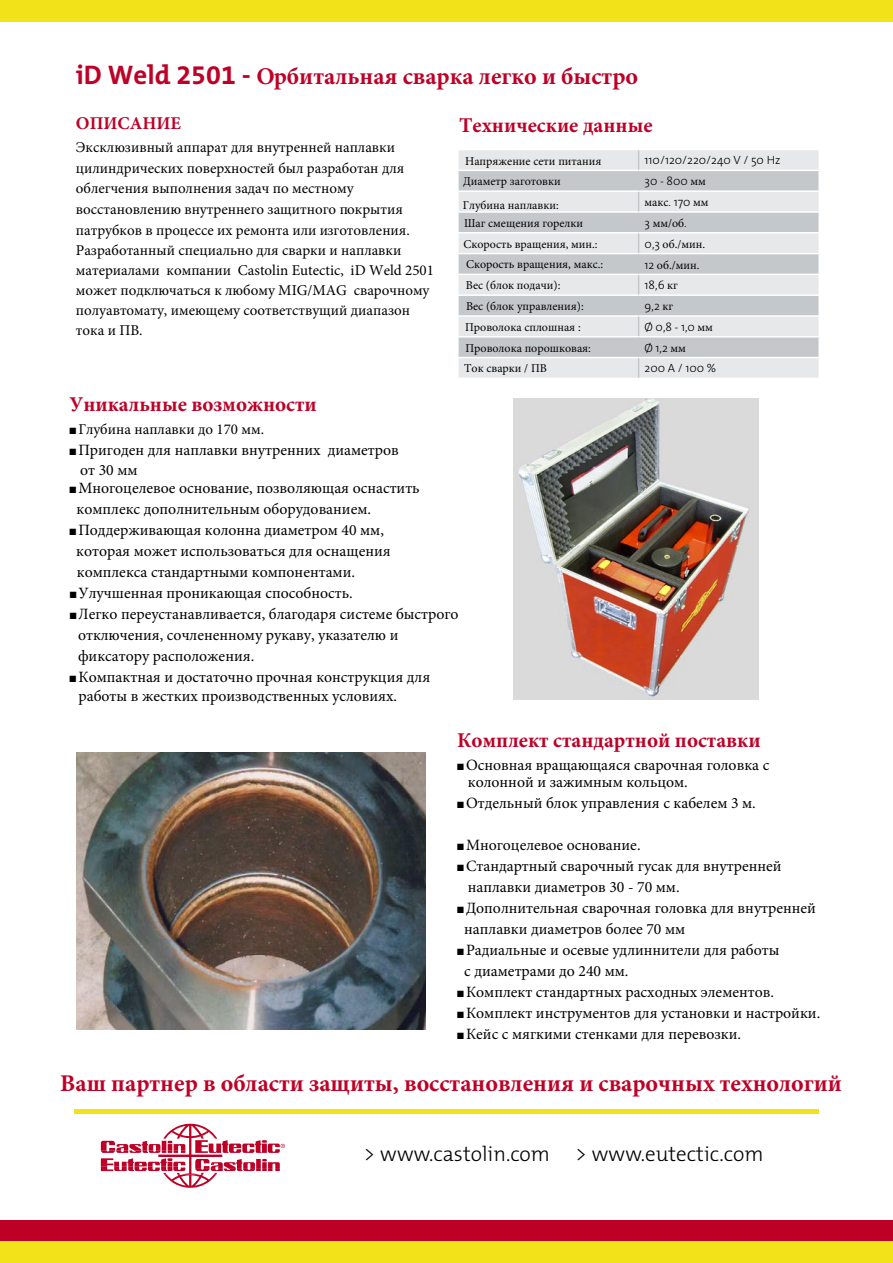
<style>
.page{position:relative;width:893px;height:1263px;background:#fff}
.page>*{position:absolute;margin:0;border:0;box-sizing:border-box;transform-origin:0 0}
.t1{font:700 24px "Minion Pro";color:#be0027}
.Aufzählung{font:700 21px "Minion Pro";color:#be0027}
.t2{font:300 21px "The Mix B3";color:#000}
.t3{font:700 18px "Minion Pro";color:#be0027}
.Aufzählung-2{font:15.75px/20.9px "Minion Pro";color:#000}
.Aufzählung-3{font:15px/20.4px "Minion Pro";color:#000}
.t4{font:12px "Minion Pro";color:#000}
.t5{font:300 12px "The Mix";color:#000}
.t6{font:9px "Zapf Dingbats";color:#000}
.s1{font-family:"The Mix B7";font-size:27px}
.s2{font-family:"Minion Pro";font-weight:400}
.s3{font-family:"The Mix";font-weight:300}
</style>
<div class="page">
<div style="left:0;top:0;width:893px;height:21px;background:#f1e21a"></div>
<div style="left:0;top:1220px;width:893px;height:22px;background:#be0027"></div>
<div style="left:0;top:1242px;width:893px;height:21px;background:#f1e21a"></div>
<svg style="left:101px;top:1124px;width:184px;height:64px"></svg>
<hr style="left:74px;top:1110px;width:745px;height:4px;background:#f1e21a">
<div style="left:459px;top:150px;width:360px;height:228px;background:#e7e8ea"></div>
<svg style="left:459px;top:171px;width:360px;height:186px;background:#d4d6d9"></svg>
<hr style="left:457px;top:170px;width:182px;height:1px;background:#fff">
<hr style="left:639px;top:170px;width:181px;height:1px;background:#fff">
<hr style="left:457px;top:190px;width:182px;height:2px;background:#fff">
<hr style="left:639px;top:190px;width:181px;height:2px;background:#fff">
<hr style="left:457px;top:211px;width:182px;height:2px;background:#fff">
<hr style="left:639px;top:211px;width:181px;height:2px;background:#fff">
<hr style="left:457px;top:232px;width:182px;height:2px;background:#fff">
<svg style="left:458px;top:171px;width:1px;height:61px"></svg>
<hr style="left:639px;top:232px;width:181px;height:2px;background:#fff">
<hr style="left:457px;top:253px;width:182px;height:1px;background:#fff">
<hr style="left:639px;top:253px;width:181px;height:1px;background:#fff">
<hr style="left:457px;top:274px;width:182px;height:1px;background:#fff">
<hr style="left:639px;top:274px;width:181px;height:1px;background:#fff">
<hr style="left:457px;top:294px;width:182px;height:2px;background:#fff">
<hr style="left:639px;top:294px;width:181px;height:2px;background:#fff">
<hr style="left:457px;top:315px;width:182px;height:2px;background:#fff">
<svg style="left:458px;top:296px;width:1px;height:20px"></svg>
<hr style="left:639px;top:315px;width:181px;height:2px;background:#fff">
<hr style="left:457px;top:336px;width:182px;height:1px;background:#fff">
<hr style="left:639px;top:336px;width:181px;height:1px;background:#fff">
<hr style="left:457px;top:357px;width:182px;height:1px;background:#fff">
<hr style="left:639px;top:357px;width:181px;height:1px;background:#fff">
<svg style="left:638px;top:150px;width:1px;height:228px"></svg>
<img style="left:513px;top:398px;width:246px;height:301px">
<img style="left:77px;top:753px;width:348px;height:276px">
<p class="t1" style="left:76px;top:59px;width:564px"><span class="s1">iD Weld 2501 -</span> О рбитальная сварка легко и быстро</p>
<p class="Aufzählung" style="left:459px;top:111px;width:195px">Технические данные</p>
<p class="t4" style="left:465px;top:153px;width:138px">Напряжение сети питания</p>
<p class="t5" style="left:645px;top:150px;width:137px">110/120/220/240 V / 50 Hz</p>
<p class="t4" style="left:463px;top:173px;width:99px">Диаметр заготовки</p>
<p class="t5" style="left:645px;top:171px;width:63px">30 - 800 <span class="s2">мм</span></p>
<p class="t4" style="left:463px;top:198px;width:97px">Глубина наплавки:</p>
<p class="t4" style="left:645px;top:194px;width:65px">макс<span class="s3">. 170</span> мм</p>
<p class="t4" style="left:464px;top:215px;width:121px">Шаг смещения горелки</p>
<p class="t4" style="left:645px;top:215px;width:44px"><span class="s3">3</span> мм/об<span class="s3">.</span></p>
<p class="t4" style="left:463px;top:236px;width:136px">Скорость вращения, мин.:</p>
<p class="t4" style="left:645px;top:236px;width:62px"><span class="s3">0,3</span> об./мин.</p>
<p class="t4" style="left:466px;top:256px;width:139px">Скорость вращения, макс.:</p>
<p class="t4" style="left:645px;top:257px;width:56px"><span class="s3">12</span> об./мин.</p>
<p class="t4" style="left:466px;top:277px;width:96px">Вес (блок подачи):</p>
<p class="t5" style="left:645px;top:275px;width:35px">18,6 <span class="s2">кг</span></p>
<p class="t4" style="left:466px;top:298px;width:119px">Вес (блок управления):</p>
<p class="t5" style="left:645px;top:296px;width:30px">9,2 <span class="s2">кг</span></p>
<p class="t4" style="left:465px;top:319px;width:117px">Проволока сплошная :</p>
<p class="t5" style="left:645px;top:317px;width:70px">Ø 0,8 - 1,0 <span class="s2">мм</span></p>
<p class="t4" style="left:465px;top:340px;width:127px">Проволока порошковая:</p>
<p class="t5" style="left:645px;top:338px;width:43px">Ø 1,2 <span class="s2">мм</span></p>
<p class="t4" style="left:464px;top:360px;width:84px">Ток сварки / ПВ</p>
<p class="t5" style="left:645px;top:358px;width:73px">200 A / 100 %</p>
<p class="t3" style="left:76px;top:111px;width:107px">ОПИСАНИЕ</p>
<p class="Aufzählung-3" style="left:76px;top:137px;width:360px">Эксклюзивный аппарат для внутренней наплавки цилиндрических поверхностей был разработан для облегчения выполнения задач по местному восстановлению внутреннего защитного покрытия патрубков в процессе их ремонта или изготовления.<br>Разработанный специально для сварки и наплавки материалами компании Castolin Eutectic, iD Weld 2501 может подключаться к любому MIG/MAG сварочному полуавтомату, имеющему соответствущий диапазон тока и ПВ.</p>
<p class="Aufzählung" style="left:69px;top:390px;width:249px">Уникальные возможности</p>
<p class="Aufzählung-3" style="left:69px;top:419px;width:196px">■ Глубина наплавки до 170 мм.</p>
<p class="Aufzählung-2" style="left:80px;top:439px;width:320px;text-indent:-11px">■ Пригоден для наплавки внутренних диаметров от 30 мм</p>
<p class="Aufzählung-2" style="left:69px;top:477px;width:352px">■ Mногоцелевое основание, позволяющая оснастить</p>
<p class="Aufzählung-2" style="left:77px;top:498px;width:296px">комплекс дополнительным оборудованием.</p>
<p class="Aufzählung-2" style="left:69px;top:519px;width:323px;line-height:21.5px;text-align:center">■ Поддерживающая колонна диаметром 40 мм, которая может использоваться для оснащения</p>
<p class="Aufzählung-2" style="left:77px;top:562px;width:280px">комплекса стандартными компонентами.</p>
<p class="Aufzählung-2" style="left:70px;top:583px;width:285px">■ Улучшенная проникающая способность.</p>
<p class="Aufzählung-2" style="left:78px;top:604px;width:382px;text-indent:-8px">■ Легко переустанавливается, благодаря системе быстрого отключения, сочлененному рукаву, указателю и фиксатору расположения.</p>
<p class="Aufzählung-2" style="left:79px;top:667px;width:353px;line-height:18.9px">Компактная и достаточно прочная конструкция для работы в жестких производственных условиях.</p>
<p class="t6" style="left:69px;top:675px;width:8px">■</p>
<p class="Aufzählung" style="left:457px;top:725px;width:305px">Комплект стандартной поставки</p>
<p class="Aufzählung-2" style="left:457px;top:754px;width:314px">■ Основная вращающаяся сварочная головка с</p>
<p class="Aufzählung-2" style="left:468px;top:771px;width:222px">колонной и зажимным кольцом.</p>
<p class="Aufzählung-2" style="left:457px;top:792px;width:300px">■ Отдельный блок управления с кабелем 3 м.</p>
<p class="Aufzählung-2" style="left:457px;top:834px;width:185px">■ Многоцелевое основание.</p>
<p class="Aufzählung-2" style="left:457px;top:855px;width:326px">■ Стандартный сварочный гусак для внутренней</p>
<p class="Aufzählung-2" style="left:468px;top:876px;width:213px">наплавки диаметров 30 - 70 мм.</p>
<p class="Aufzählung-2" style="left:457px;top:897px;width:360px">■ Дополнительная сварочная головка для внутренней</p>
<p class="Aufzählung-2" style="left:464px;top:918px;width:222px">наплавки диаметров более 70 мм</p>
<p class="Aufzählung-2" style="left:457px;top:939px;width:324px">■ Радиальные и осевые удлиннители для работы</p>
<p class="Aufzählung-2" style="left:464px;top:960px;width:166px">с диаметрами до 240 мм.</p>
<p class="Aufzählung-2" style="left:457px;top:981px;width:318px">■ Комплект стандартных расходных элементов.</p>
<p class="Aufzählung-2" style="left:457px;top:1002px;width:365px">■ Комплект инструментов для установки и настройки.</p>
<p class="Aufzählung-2" style="left:457px;top:1023px;width:285px">■ Кейс с мягкими стенками для перевозки.</p>
<p class="t1" style="left:60px;top:1066px;width:783px">Ваш партнер в области защиты, восстановления и сварочных технологий</p>
<p class="t2" style="left:364px;top:1143px;width:401px">&gt; www.castolin.com &gt; www.eutectic.com</p>
</div>
